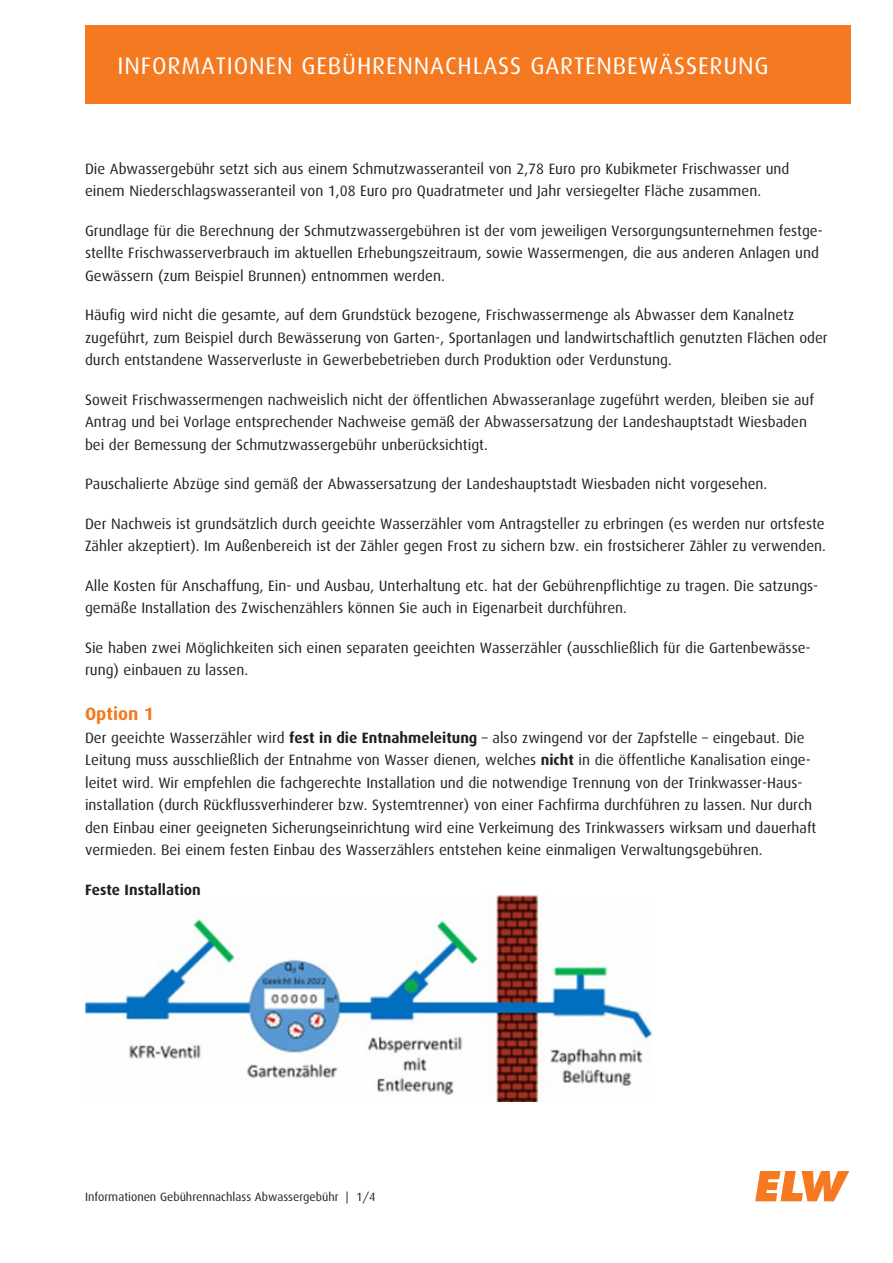
<style>
.page{position:relative;width:893px;height:1263px;background:#fff}
.page>*{position:absolute;margin:0;border:0;box-sizing:border-box;transform-origin:0 0}
.t1{font:24px "Dax";letter-spacing:.035em;color:#fff}
.Fließtext{font:700 18px "Dax";color:#f47921}
.Fließtext-2{font:15px/22.5px "Dax";color:#231f20}
.Fließtext-3{font:700 15px "Dax";color:#231f20}
.Fließtext-4{font:12px "Dax";color:#231f20}
.s1{font-weight:700}
</style>
<div class="page">
<img style="left:85px;top:895px;width:567px;height:206px">
<svg style="left:755px;top:1171px;width:94px;height:30px"></svg>
<div style="left:85px;top:26px;width:765px;height:78px;background:#f47921"></div>
<p class="t1" style="left:118px;top:52px;width:652px">INFORMATIONEN GEBÜHRENNACHLASS GARTENBEWÄSSERUNG</p>
<p class="Fließtext-2" style="left:85px;top:157px;width:706px">Die Abwassergebühr setzt sich aus einem Schmutzwasseranteil von 2,78 Euro pro Kubikmeter Frischwasser und einem Niederschlagswasseranteil von 1,08 Euro pro Quadratmeter und Jahr versiegelter Fläche zusammen.</p>
<p class="Fließtext-2" style="left:85px;top:219px;width:739px">Grundlage für die Berechnung der Schmutzwassergebühren ist der vom jeweiligen Versorgungsunternehmen festge&shy;stellte Frischwasserverbrauch im aktuellen Erhebungszeitraum, sowie Wassermengen, die aus anderen Anlagen und<br>Gewässern (zum Beispiel Brunnen) entnommen werden.</p>
<p class="Fließtext-2" style="left:85px;top:304px;width:744px">Häufig wird nicht die gesamte, auf dem Grundstück bezogene, Frischwassermenge als Abwasser dem Kanalnetz zugeführt, zum Beispiel durch Bewässerung von Garten-, Sportanlagen und landwirtschaftlich genutzten Flächen oder durch entstandene Wasserverluste in Gewerbebetrieben durch Produktion oder Verdunstung.</p>
<p class="Fließtext-2" style="left:85px;top:388px;width:730px">Soweit Frischwassermengen nachweislich nicht der öffentlichen Abwasseranlage zugeführt werden, bleiben sie auf<br>Antrag und bei Vorlage entsprechender Nachweise gemäß der Abwassersatzung der Landeshauptstadt Wiesbaden bei der Bemessung der Schmutzwassergebühr unberücksichtigt.</p>
<p class="Fließtext-2" style="left:85px;top:473px;width:684px">Pauschalierte Abzüge sind gemäß der Abwassersatzung der Landeshauptstadt Wiesbaden nicht vorgesehen.</p>
<p class="Fließtext-2" style="left:85px;top:512px;width:742px">Der Nachweis ist grundsätzlich durch geeichte Wasserzähler vom Antragsteller zu erbringen (es werden nur ortsfeste<br>Zähler akzeptiert). Im Außenbereich ist der Zähler gegen Frost zu sichern bzw. ein frostsicherer Zähler zu verwenden.</p>
<p class="Fließtext-2" style="left:85px;top:574px;width:733px">Alle Kosten für Anschaffung, Ein- und Ausbau, Unterhaltung etc. hat der Gebührenpflichtige zu tragen. Die satzungs&shy;gemäße Installation des Zwischenzählers können Sie auch in Eigenarbeit durchführen.</p>
<p class="Fließtext-2" style="left:85px;top:636px;width:727px">Sie haben zwei Möglichkeiten sich einen separaten geeichten Wasserzähler (ausschließlich für die Gartenbewässe&shy;rung) einbauen zu lassen.</p>
<p class="Fließtext" style="left:85px;top:704px;width:70px">Option 1</p>
<p class="Fließtext-2" style="left:85px;top:726px;width:733px">Der geeichte Wasserzähler wird <span class="s1">fest in die Entnahmeleitung</span> – also zwingend vor der Zapfstelle – eingebaut. Die Leitung muss ausschließlich der Entnahme von Wasser dienen, welches <span class="s1">nicht</span> in die öffentliche Kanalisation einge&shy;leitet wird. Wir empfehlen die fachgerechte Installation und die notwendige Trennung von der Trinkwasser-Haus&shy;installation (durch Rückflussverhinderer bzw. Systemtrenner) von einer Fachfirma durchführen zu lassen. Nur durch den Einbau einer geeigneten Sicherungseinrichtung wird eine Verkeimung des Trinkwassers wirksam und dauerhaft vermieden. Bei einem festen Einbau des Wasserzählers entstehen keine einmaligen Verwaltungsgebühren.</p>
<p class="Fließtext-3" style="left:85px;top:881px;width:117px">Feste Installation</p>
<p class="Fließtext-4" style="left:85px;top:1190px;width:292px">Informationen Gebührennachlass Abwassergebühr | 1/4</p>
</div>
